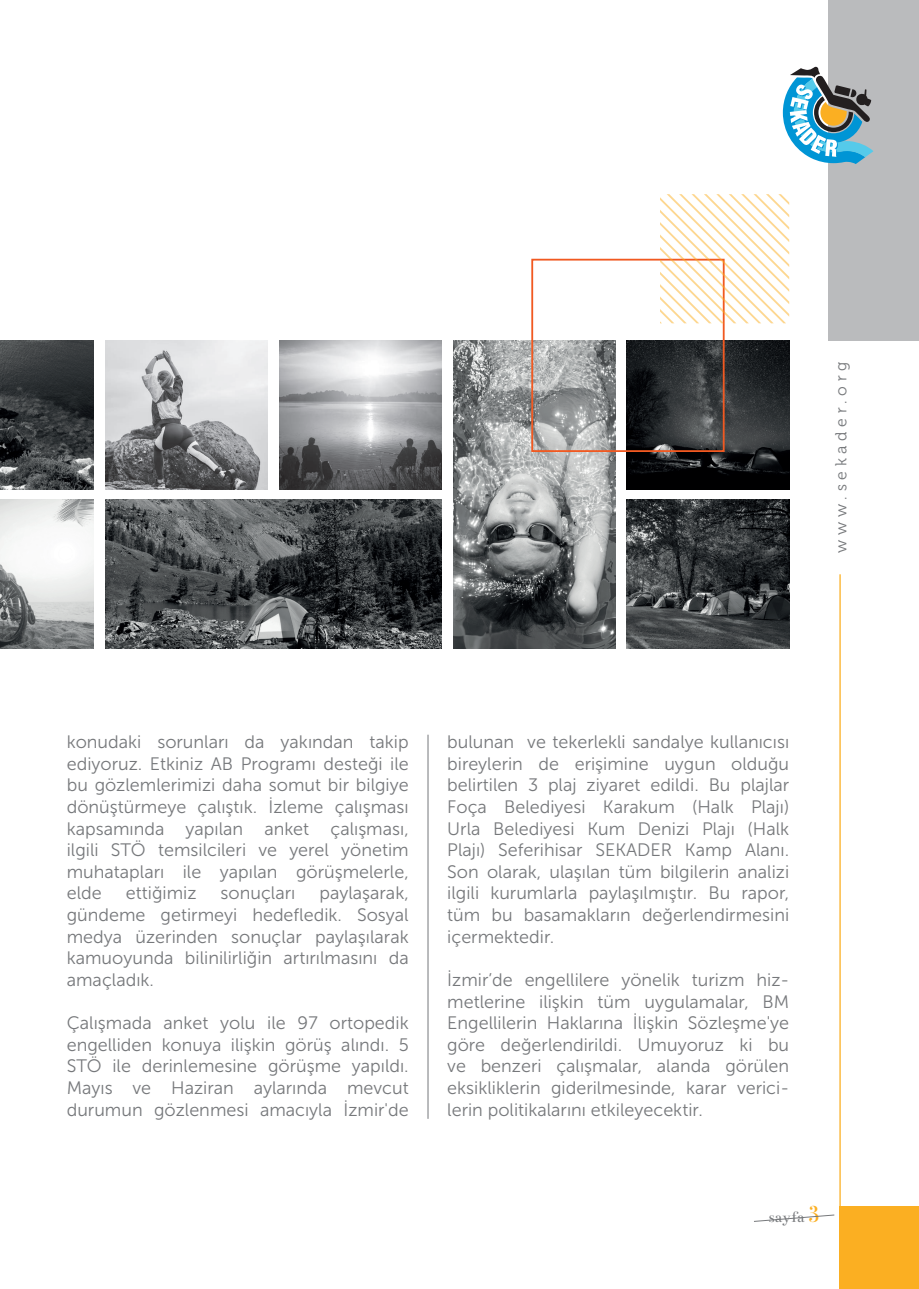
<style>
.page{position:relative;width:919px;height:1289px;background:#fff}
.page>*{position:absolute;margin:0;border:0;box-sizing:border-box;transform-origin:0 0}
.t1{font:18px/21.6px "Museo Sans 300";color:#76787b;text-align:justify}
.t2{font:16.35px "Bentham";color:#76787b}
.t3{font:15.9px "Museo 300";letter-spacing:.3em;color:#76787b}
.s1{font-family:"Bauer Bodoni BT Titling";font-size:21.75px;color:#fbaf22}
</style>
<div class="page">
<div style="left:839px;top:1205px;width:79px;height:83px;background:#fbaf22"></div>
<svg style="left:754px;top:1214px;width:80px;height:7px"></svg>
<div style="left:828px;top:0;width:90px;height:340px;background:#babbbd"></div>
<svg style="left:782px;top:66px;width:91px;height:98px"></svg>
<hr style="left:839px;top:574px;width:1px;height:714px;background:#fbaf22">
<hr style="left:427px;top:734px;width:1px;height:384px;background:#76787b">
<img style="left:0;top:340px;width:94px;height:149px">
<img style="left:105px;top:340px;width:163px;height:149px">
<img style="left:279px;top:340px;width:162px;height:149px">
<img style="left:627px;top:340px;width:162px;height:149px">
<img style="left:627px;top:500px;width:162px;height:148px">
<img style="left:453px;top:340px;width:162px;height:308px">
<img style="left:105px;top:500px;width:336px;height:148px">
<img style="left:0;top:500px;width:94px;height:148px">
<div style="left:531px;top:259px;width:193px;height:193px;border:2px solid #f15921"></div>
<svg style="left:660px;top:194px;width:129px;height:129px"></svg>
<p class="t3" style="left:832px;top:553px;width:192px;rotate:-90deg">www.sekader.org</p>
<p class="t1" style="left:67px;top:731px;width:343px">konudaki sorunları da yakından takip ediyoruz. Etkiniz AB Programı desteği ile bu gözlemlerimizi daha somut bir bilgiye dönüştürmeye çalıştık. İzleme çalışması kapsamında yapılan anket çalışması, ilgili STÖ temsilcileri ve yerel yönetim muhatapları ile yapılan görüşmelerle, elde</p>
<p class="t1" style="left:67px;top:882px;width:343px;text-indent:252px">paylaşarak, gündeme getirmeyi hedefledik. Sosyal medya üzerinden sonuçlar paylaşılarak kamuoyunda bilinilirliğin artırılmasını da amaçladık.</p>
<p class="t1" style="left:67px;top:1012px;width:343px">Çalışmada anket yolu ile 97 ortopedik engelliden konuya ilişkin görüş alındı. 5<br>STÖ ile derinlemesine görüşme yapıldı.<br>Mayıs ve Haziran aylarında mevcut durumun gözlenmesi amacıyla İzmir'de</p>
<p class="t1" style="left:126px;top:882px;width:72px">ettiğimiz</p>
<p class="t1" style="left:220px;top:882px;width:76px">sonuçları</p>
<p class="t1" style="left:447px;top:731px;width:343px">bulunan ve tekerlekli sandalye kullanıcısı bireylerin de erişimine uygun olduğu belirtilen 3 plaj ziyaret edildi. Bu plajlar Foça Belediyesi Karakum (Halk Plajı)<br>Urla Belediyesi Kum Denizi Plajı (Halk Plajı) Seferihisar SEKADER Kamp Alanı.<br>Son olarak, ulaşılan tüm bilgilerin analizi ilgili kurumlarla paylaşılmıştır. Bu rapor, tüm bu basamakların değerlendirmesini içermektedir.</p>
<p class="t1" style="left:447px;top:969px;width:343px">İzmir’de engellilere yönelik turizm hiz&shy;metlerine ilişkin tüm uygulamalar, BM Engellilerin Haklarına İlişkin Sözleşme'ye göre değerlendirildi. Umuyoruz ki bu ve benzeri çalışmalar, alanda görülen eksikliklerin giderilmesinde, karar verici&shy;lerin politikalarını etkileyecektir.</p>
<p class="t2" style="left:768px;top:1208px;width:54px">sayfa <span class="s1">3</span></p>
</div>
